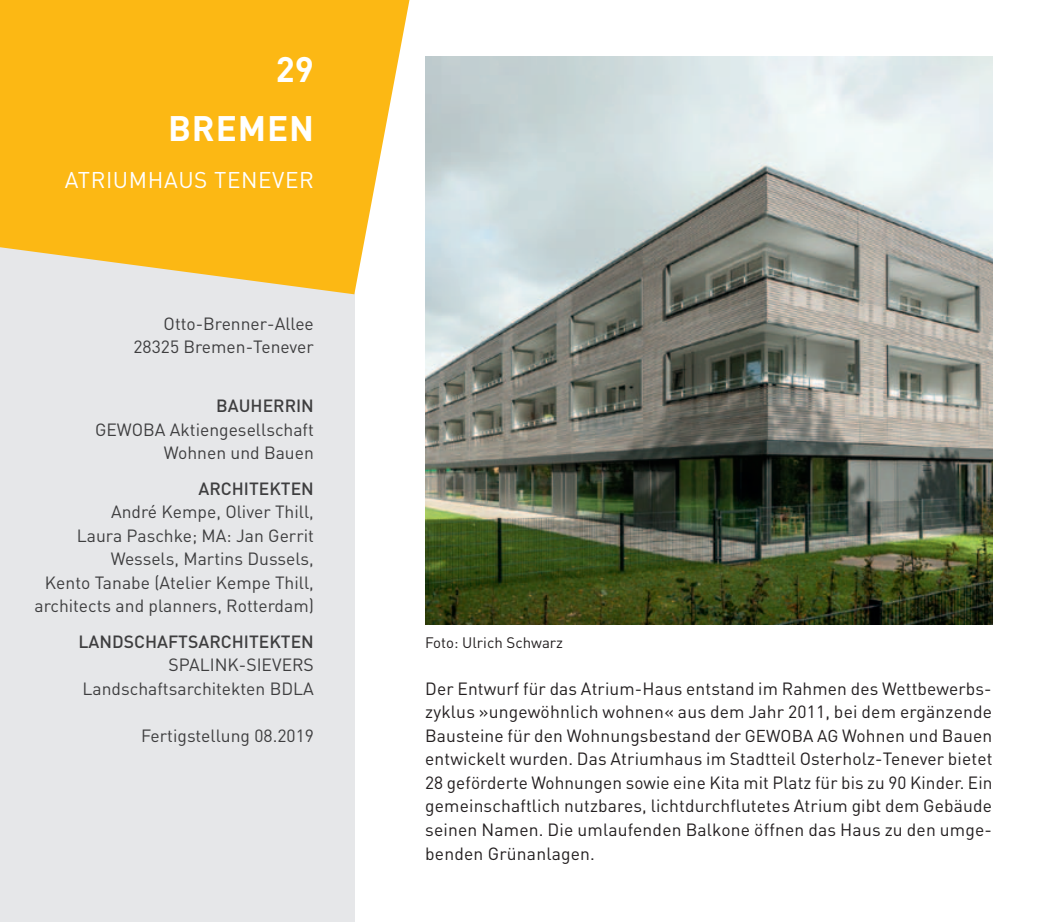
<style>
.page{position:relative;width:1063px;height:922px;background:#fff}
.page>*{position:absolute;margin:0;border:0;box-sizing:border-box;transform-origin:0 0}
.t1{font:700 35px "DIN";letter-spacing:.025em;color:#fff}
.t2{font:22.5px "DIN";color:#fff}
.t3{font:17.5px/23.5px "DIN";letter-spacing:.01em;color:#231f20;text-align:justify}
.t4{font:17.5px/23.5px "DIN";color:#3e3e3f;text-align:right}
.t5{font:500 17.5px "DIN";color:#3e3e3f}
.t6{font:15px "DIN";color:#231f20}
.s1{font-size:17px}
</style>
<div class="page">
<div style="left:0;top:234px;width:354px;height:687px;background:#e6e7e9"></div>
<svg style="left:0;top:0;width:409px;height:294px;background:#fabf32"></svg>
<img style="left:425px;top:57px;width:567px;height:567px">
<h1 class="t1" style="left:276px;top:47px;width:40px">29</h1>
<h1 class="t1" style="left:168px;top:106px;width:147px">BREMEN</h1>
<p class="t2" style="left:65px;top:166px;width:28px">Atrium</p>
<p class="t2" style="left:148px;top:166px;width:32px">haus</p>
<p class="t2" style="left:214px;top:166px;width:28px">Tenever</p>
<p class="t4" style="left:133px;top:311px;width:182px">Otto-Brenner-Allee<br>28325 Bremen-Tenever</p>
<p class="t5" style="left:216px;top:394px;width:99px">BAUHERRIN</p>
<p class="t4" style="left:95px;top:417px;width:220px">GEWOBA Aktiengesellschaft<br>Wohnen und Bauen</p>
<p class="t5" style="left:198px;top:477px;width:117px">ARCHITEKTEN</p>
<p class="t4" style="left:34px;top:499px;width:281px">André Kempe, Oliver Thill,<br>Laura Paschke; MA: Jan Gerrit<br>Wessels, Martins Dussels,<br>Kento Tanabe (Atelier Kempe Thill, architects and planners, Rotterdam)</p>
<p class="t5" style="left:78px;top:630px;width:237px">LANDSCHAFTSARCHITEKTEN</p>
<p class="t4" style="left:169px;top:652px;width:21px">Spalink</p>
<p class="t4" style="left:83px;top:652px;width:233px;text-align:left;text-indent:156px">-Sievers<br>Landschaftsarchitekten BDLA</p>
<p class="t4" style="left:141px;top:723px;width:174px">Fertigstellung 08.2019</p>
<p class="t6" style="left:425px;top:632px;width:139px">Foto: Ulrich Schwarz</p>
<p class="t3" style="left:425px;top:676px;width:569px">Der Entwurf für das Atrium-Haus entstand im Rahmen des Wettbewerbs&shy;zyklus »ungewöhnlich wohnen« aus dem Jahr 2011, bei dem ergänzende Bausteine für den Wohnungsbestand der <span class="s1">GEWOBA AG</span> Wohnen und Bauen entwickelt wurden. Das Atriumhaus im Stadtteil Osterholz-Tenever bietet 28 geförderte Wohnungen sowie eine Kita mit Platz für bis zu 90 Kinder. Ein gemeinschaftlich nutzbares, lichtdurchflutetes Atrium gibt dem Gebäude seinen Namen. Die umlaufenden Balkone öffnen das Haus zu den umge&shy;benden Grünanlagen.</p>
</div>
